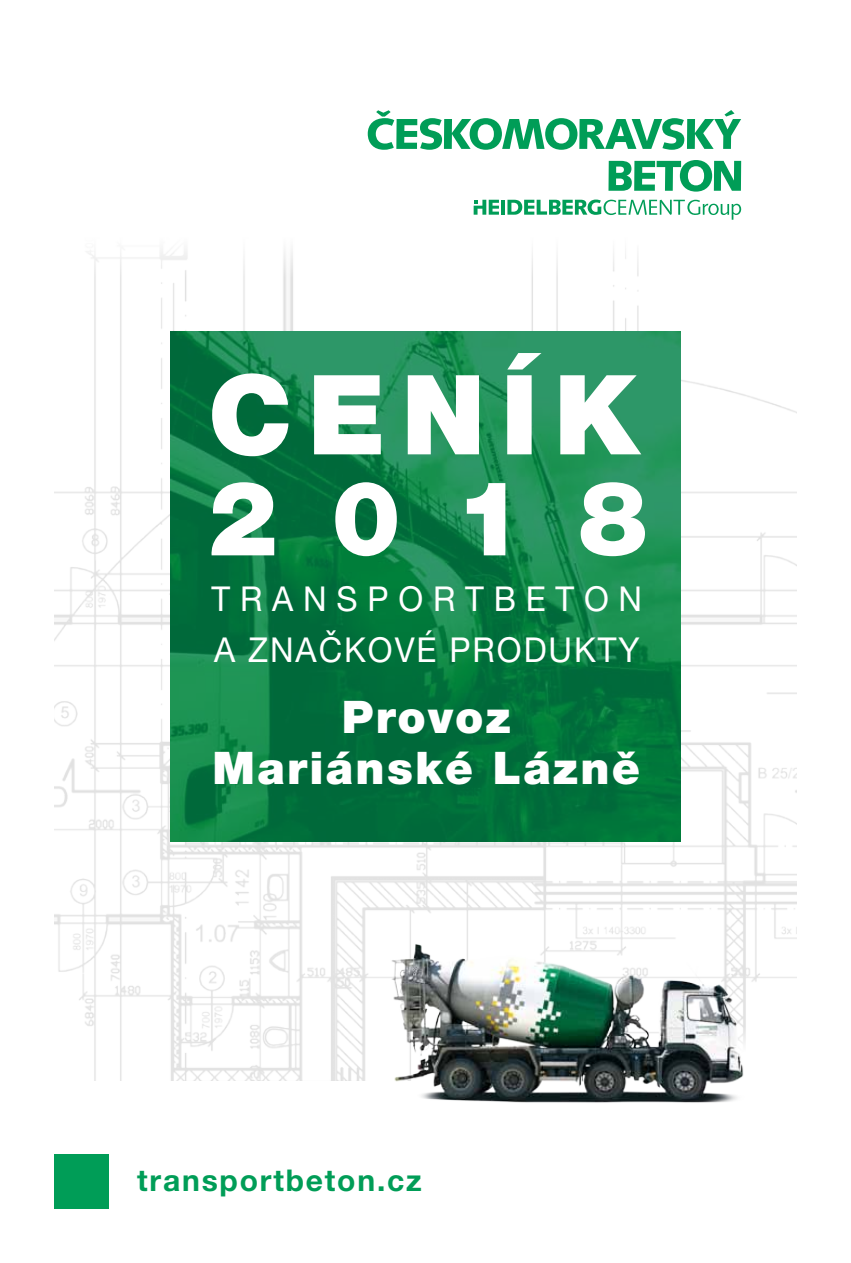
<style>
.page{position:relative;width:851px;height:1263px;background:#fff}
.page>*{position:absolute;margin:0;border:0;box-sizing:border-box;transform-origin:0 0}
.t1{font:900 110.7px "Helvetica Neue LT Pro";letter-spacing:.14em;color:#fff}
.t2{font:900 103.8px "Helvetica Neue LT Pro";color:#fff}
.t3{font:900 45px/51px "Helvetica Neue LT Pro";letter-spacing:.05em;color:#fff;text-align:center}
.t4{font:34.35px/51.2px "Helvetica Neue LT Pro";letter-spacing:.06em;color:#fff;scale:.95 1}
.t5{font:700 30px "Helvetica Neue LT Pro";letter-spacing:.06em;color:#009d57}
</style>
<div class="page">
<img style="left:54px;top:310px;width:742px;height:770px">
<svg style="left:88px;top:161px;width:654px;height:149px"></svg>
<img style="left:170px;top:332px;width:510px;height:510px">
<div style="left:54px;top:1155px;width:54px;height:54px;background:#009d57"></div>
<svg style="left:367px;top:110px;width:374px;height:40px"></svg>
<svg style="left:608px;top:160px;width:133px;height:32px"></svg>
<svg style="left:507px;top:200px;width:234px;height:20px"></svg>
<hr style="left:501px;top:200px;width:4px;height:15px;background:#009d57">
<svg style="left:473px;top:200px;width:26px;height:15px"></svg>
<img style="left:389px;top:934px;width:361px;height:169px">
<h1 class="t1" style="left:208px;top:349px;width:433px">CENÍK</h1>
<h2 class="t2" style="left:208px;top:456px;width:441px">2018</h2>
<p class="t4" style="left:211px;top:572px;width:454px">TRANSPORTBETON<br>A ZNAČKOVÉ PRODUKTY</p>
<h3 class="t3" style="left:213px;top:692px;width:429px">Provoz<br>Mariánské Lázně</h3>
<p class="t5" style="left:137px;top:1162px;width:286px">transportbeton.cz</p>
</div>
